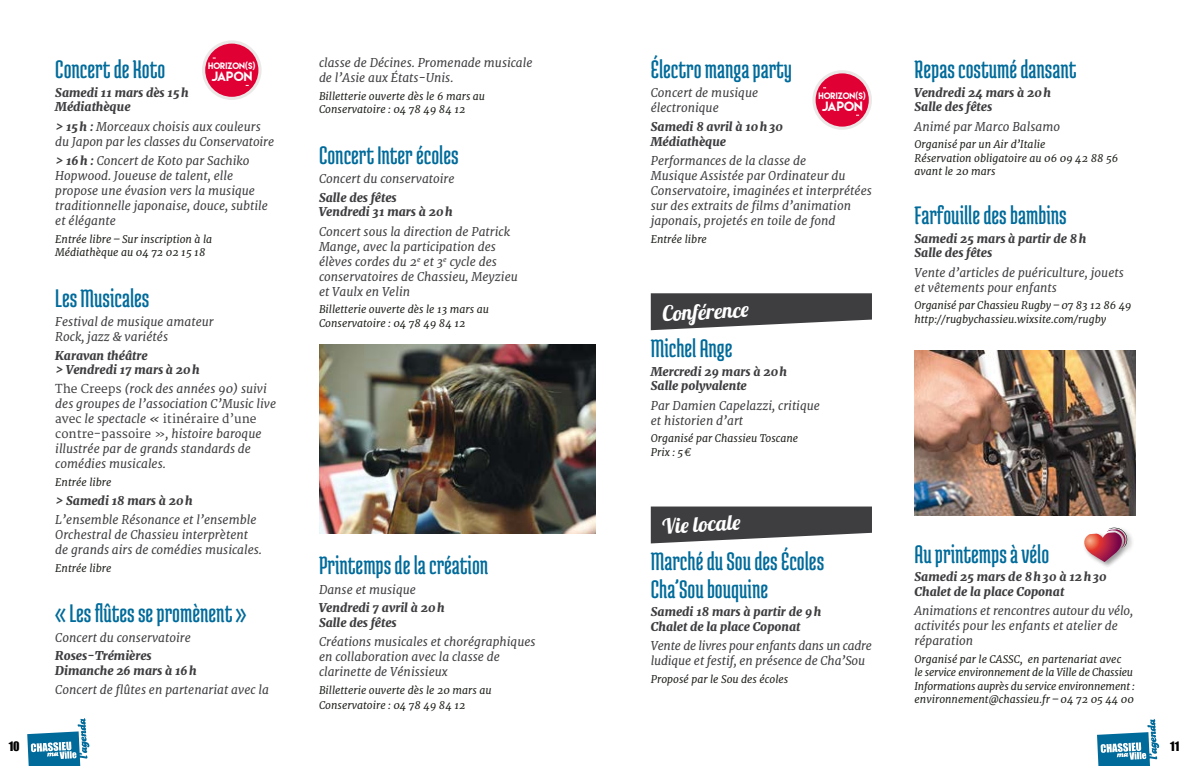
<style>
.page{position:relative;width:1191px;height:766px;background:#fff}
.page>*{position:absolute;margin:0;border:0;box-sizing:border-box;transform-origin:0 0}
.t1{font:27px/27px "Medula One";color:#006b9b}
.t2{font:21px "Lobster";color:#fff}
.t3{font:italic 12px/15px "Merriweather";color:#3e3d40}
.t4{font:italic 800 12px/14.4px "Merriweather";color:#3e3d40}
.t5{font:italic 12px/15px "Merriweather";letter-spacing:-.02em;color:#3e3d40}
.t6{font:12px "Lemon Milk";color:#fff}
.t7{font:12px "Impact";color:#000}
.t8{font:italic 10.5px/13.5px "Merriweather";color:#1e211b}
.t9{font:italic 10.5px/13.5px "Merriweather";letter-spacing:-.02em;color:#1e211b}
.t10{font:8.25px "Lemon Milk";color:#fff}
.s1{font-weight:800}
.s2{font-style:normal}
</style>
<div class="page">
<svg style="left:1097px;top:719px;width:62px;height:46px"></svg>
<svg style="left:27px;top:718px;width:62px;height:47px"></svg>
<svg style="left:651px;top:293px;width:221px;height:37px;background:#5a595b"></svg>
<svg style="left:651px;top:506px;width:221px;height:37px;background:#5a595b"></svg>
<svg style="left:202px;top:40px;width:59px;height:60px"></svg>
<div style="left:205px;top:44px;width:53px;height:53px;background:#e00033;border-radius:50%"></div>
<svg style="left:812px;top:70px;width:60px;height:60px"></svg>
<div style="left:815px;top:73px;width:53px;height:53px;background:#e00033;border-radius:50%"></div>
<img style="left:319px;top:344px;width:276px;height:189px">
<img style="left:914px;top:350px;width:221px;height:166px">
<div style="left:1083px;top:526px;width:51px;height:43px;background:#000;opacity:.4"></div>
<svg style="left:1083px;top:527px;width:44px;height:35px"></svg>
<h1 class="t1" style="left:55px;top:55px;width:111px">Concert de Koto</h1>
<p class="t4" style="left:55px;top:85px;width:135px">Samedi 11 mars dès 15h<br>Médiathèque</p>
<p class="t3" style="left:55px;top:119px;width:220px"><span class="s1">&gt; 15h :</span> Morceaux choisis aux couleurs du Japon par les classes du Conservatoire</p>
<p class="t3" style="left:55px;top:153px;width:214px"><span class="s1">&gt; 16h :</span> Concert de Koto par Sachiko<br>Hopwood. Joueuse de talent, elle propose une évasion vers la musique traditionnelle japonaise, douce, subtile et élégante</p>
<p class="t8" style="left:55px;top:232px;width:158px">Entrée libre–Sur inscription à la<br>Médiathèque au 04 72 02 15 18</p>
<h1 class="t1" style="left:55px;top:284px;width:96px">Les Musicales</h1>
<p class="t3" style="left:55px;top:314px;width:160px">Festival de musique amateur<br>Rock, jazz &amp; variétés</p>
<p class="t4" style="left:55px;top:348px;width:146px">Karavan théâtre<br>&gt; Vendredi 17 mars à 20h</p>
<p class="t3" style="left:55px;top:381px;width:222px"><span class="s2">The Creeps</span> (rock des années 90) suivi des groupes de l’association C’Music live <span class="s2">avec</span> le spectacle « <span class="s2">itinéraire d’une contre-passoire »</span>, histoire baroque illustrée par de grands standards de comédies musicales.</p>
<p class="t8" style="left:55px;top:475px;width:58px">Entrée libre</p>
<p class="t4" style="left:55px;top:493px;width:139px">&gt; Samedi 18 mars à 20h</p>
<p class="t3" style="left:55px;top:512px;width:208px">L’ensemble Résonance et l’ensemble<br>Orchestral de Chassieu interprètent de grands airs de comédies musicales.</p>
<p class="t8" style="left:55px;top:561px;width:58px">Entrée libre</p>
<h1 class="t1" style="left:55px;top:599px;width:193px">« Les flûtes se promènent»</h1>
<p class="t3" style="left:55px;top:629px;width:137px">Concert du conservatoire</p>
<p class="t4" style="left:55px;top:648px;width:143px">Roses-Trémières<br>Dimanche 26 mars à 16h</p>
<p class="t3" style="left:55px;top:682px;width:215px">Concert de flûtes en partenariat avec la</p>
<p class="t10" style="left:208px;top:60px;width:49px">HORIZON(S)</p>
<p class="t6" style="left:211px;top:68px;width:42px">JAPON</p>
<p class="t3" style="left:319px;top:55px;width:215px">classe de Décines. Promenade musicale de l’Asie aux États-Unis.</p>
<p class="t8" style="left:319px;top:89px;width:168px">Billetterie ouverte dès le 6 mars au<br>Conservatoire : 04 78 49 84 12</p>
<h1 class="t1" style="left:319px;top:141px;width:141px">Concert Inter écoles</h1>
<p class="t3" style="left:319px;top:171px;width:137px">Concert du conservatoire</p>
<p class="t4" style="left:319px;top:190px;width:135px">Salle des fêtes<br>Vendredi 31 mars à 20h</p>
<p class="t3" style="left:319px;top:224px;width:200px">Concert sous la direction de Patrick<br>Mange, avec la participation des élèves cordes du 2<sup>e</sup> et 3<sup>e</sup> cycle des conservatoires de Chassieu, Meyzieu et Vaulx en Velin</p>
<p class="t8" style="left:319px;top:303px;width:172px">Billetterie ouverte dès le 13 mars au<br>Conservatoire : 04 78 49 84 12</p>
<h1 class="t1" style="left:319px;top:551px;width:171px">Printemps de la création</h1>
<p class="t3" style="left:319px;top:581px;width:98px">Danse et musique</p>
<p class="t4" style="left:319px;top:600px;width:127px">Vendredi 7 avril à 20h<br>Salle des fêtes</p>
<p class="t3" style="left:319px;top:634px;width:218px">Créations musicales et chorégraphiques en collaboration avec la classe de clarinette de Vénissieux</p>
<p class="t8" style="left:319px;top:682px;width:174px;line-height:15px">Billetterie ouverte dès le 20 mars au<br>Conservatoire : 04 78 49 84 12</p>
<h1 class="t1" style="left:651px;top:55px;width:143px">Électro manga party</h1>
<p class="t3" style="left:651px;top:86px;width:109px">Concert de musique électronique</p>
<p class="t4" style="left:651px;top:120px;width:134px">Samedi 8 avril à 10h30<br>Médiathèque</p>
<p class="t3" style="left:651px;top:153px;width:223px">Performances de la classe de<br>Musique Assistée par Ordinateur du Conservatoire, imaginées et interprétées sur des extraits de films d’animation japonais, projetés en toile de fond</p>
<p class="t8" style="left:651px;top:232px;width:58px">Entrée libre</p>
<p class="t10" style="left:818px;top:90px;width:49px">HORIZON(S)</p>
<p class="t6" style="left:821px;top:98px;width:42px">JAPON</p>
<h2 class="t2" style="left:662px;top:300px;width:88px;rotate:-3deg">Conférence</h2>
<h1 class="t1" style="left:651px;top:334px;width:83px">Michel Ange</h1>
<p class="t4" style="left:651px;top:364px;width:138px">Mercredi 29 mars à 20h<br>Salle polyvalente</p>
<p class="t3" style="left:651px;top:398px;width:171px">Par Damien Capelazzi, critique et historien d’art</p>
<p class="t8" style="left:651px;top:432px;width:149px">Organisé par Chassieu Toscane<br>Prix : 5€</p>
<h2 class="t2" style="left:662px;top:512px;width:80px;rotate:-3deg">Vie locale</h2>
<h1 class="t1" style="left:651px;top:547px;width:175px">Marché du Sou des Écoles<br>Cha’Sou bouquine</h1>
<p class="t4" style="left:651px;top:604px;width:172px">Samedi 18 mars à partir de 9h<br>Chalet de la place Coponat</p>
<p class="t5" style="left:651px;top:638px;width:223px">Vente de livres pour enfants dans un cadre ludique et festif, en présence de Cha’Sou</p>
<p class="t8" style="left:651px;top:672px;width:139px">Proposé par le Sou des écoles</p>
<h1 class="t1" style="left:914px;top:55px;width:163px">Repas costumé dansant</h1>
<p class="t4" style="left:914px;top:85px;width:138px">Vendredi 24 mars à 20h<br>Salle des fêtes</p>
<p class="t3" style="left:914px;top:119px;width:147px">Animé par Marco Balsamo</p>
<p class="t8" style="left:914px;top:138px;width:205px">Organisé par un Air d’Italie<br>Réservation obligatoire au 06 09 42 88 56 avant le 20 mars</p>
<h1 class="t1" style="left:914px;top:201px;width:154px">Farfouille des bambins</h1>
<p class="t4" style="left:914px;top:231px;width:173px">Samedi 25 mars à partir de 8h<br>Salle des fêtes</p>
<p class="t3" style="left:914px;top:265px;width:211px">Vente d’articles de puériculture, jouets et vêtements pour enfants</p>
<p class="t8" style="left:914px;top:299px;width:218px">Organisé par Chassieu Rugby–07 83 12 86 49 http://rugbychassieu.wixsite.com/rugby</p>
<h1 class="t1" style="left:914px;top:540px;width:136px">Au printemps à vélo</h1>
<p class="t4" style="left:914px;top:569px;width:194px">Samedi 25 mars de 8h30 à 12h30<br>Chalet de la place Coponat</p>
<p class="t3" style="left:914px;top:603px;width:220px">Animations et rencontres autour du vélo, activités pour les enfants et atelier de réparation</p>
<p class="t9" style="left:914px;top:652px;width:222px">Organisé par le CASSC, en partenariat avec<br>le service environnement de la Ville de Chassieu Informations auprès du service environnement : environnement@chassieu.fr–04 72 05 44 00</p>
<p class="t7" style="left:9px;top:736px;width:13px">10</p>
<p class="t7" style="left:1170px;top:736px;width:11px">11</p>
</div>
